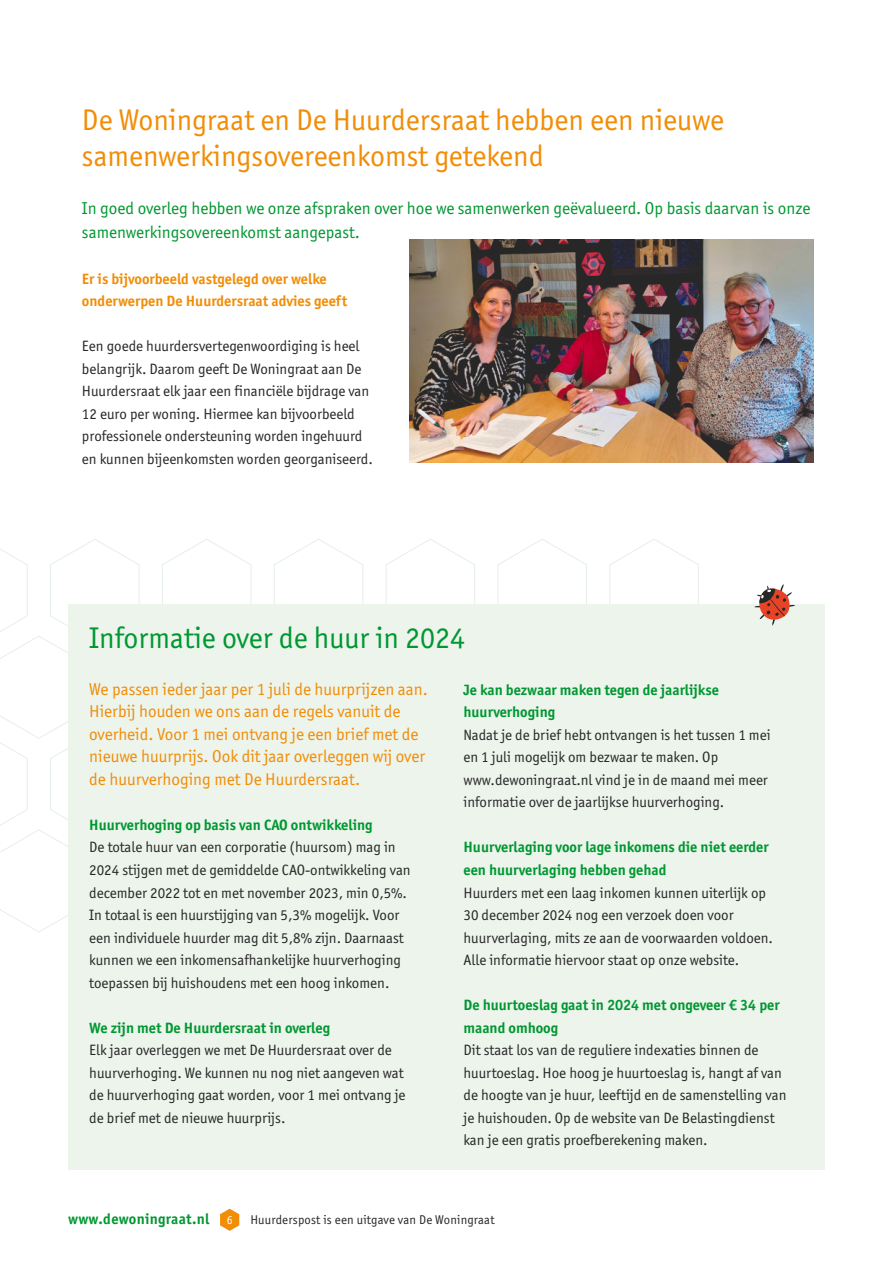
<style>
.page{position:relative;width:893px;height:1263px;background:#fff}
.page>*{position:absolute;margin:0;border:0;box-sizing:border-box;transform-origin:0 0}
.t1{font:30px/36px "Officina San ITC";color:#f18d07}
.t2{font:30px "Officina San ITC";color:#009731}
.t3{font:17.25px/22.5px "Officina San ITC";color:#f18d07}
.t4{font:17.25px/24px "Officina San ITC";color:#009731}
.t5{font:15px/22.5px "Officina San ITC";color:#272727}
.t6{font:700 15px/22.5px "Officina San ITC";color:#009731}
.t7{font:700 15px/22.5px "Officina San ITC";color:#f18d07}
.t8{font:700 15px "Officina San ITC";letter-spacing:.02em;color:#009731}
.t9{font:12.75px "Officina San ITC";letter-spacing:.015em;color:#272727}
.s1{font-weight:400;font-size:12px;color:#fefefe}
</style>
<div class="page">
<svg style="left:220px;top:1209px;width:19px;height:22px"></svg>
<svg style="left:0;top:539px;width:699px;height:394px"></svg>
<div style="left:68px;top:604px;width:757px;height:565px;background:#ecf4ec"></div>
<hr style="left:892px;top:434px;width:1px;height:76px;background:#f18d07">
<img style="left:409px;top:239px;width:404px;height:223px">
<svg style="left:754px;top:584px;width:41px;height:41px"></svg>
<h1 class="t1" style="left:82px;top:102px;width:643px">De Woningraat en De Huurdersraat hebben een nieuwe samenwerkingsovereenkomst getekend</h1>
<p class="t4" style="left:82px;top:197px;width:730px">In goed overleg hebben we onze afspraken over hoe we samenwerken geëvalueerd. Op basis daarvan is onze samenwerkingsovereenkomst aangepast.</p>
<p class="t7" style="left:82px;top:267px;width:267px">Er is bijvoorbeeld vastgelegd over welke onderwerpen De Huurdersraat advies geeft</p>
<p class="t5" style="left:82px;top:335px;width:292px">Een goede huurdersvertegenwoordiging is heel belangrijk. Daarom geeft De Woningraat aan De Huurdersraat elk jaar een financiële bijdrage van 12 euro per woning. Hiermee kan bijvoorbeeld professionele ondersteuning worden ingehuurd en kunnen bijeenkomsten worden georganiseerd.</p>
<h1 class="t2" style="left:89px;top:621px;width:377px">Informatie over de huur in 2024</h1>
<p class="t3" style="left:89px;top:678px;width:340px">We passen ieder jaar per 1 juli de huurprijzen aan.<br>Hierbij houden we ons aan de regels vanuit de overheid. Voor 1 mei ontvang je een brief met de nieuwe huurprijs. Ook dit jaar overleggen wij over de huurverhoging met De Huurdersraat.</p>
<p class="t6" style="left:89px;top:813px;width:285px">Huurverhoging op basis van CAO ontwikkeling</p>
<p class="t5" style="left:89px;top:836px;width:323px">De totale huur van een corporatie (huursom) mag in 2024 stijgen met de gemiddelde CAO-ontwikkeling van december 2022 tot en met november 2023, min 0,5%.<br>In totaal is een huurstijging van 5,3% mogelijk. Voor een individuele huurder mag dit 5,8% zijn. Daarnaast kunnen we een inkomensafhankelijke huurverhoging toepassen bij huishoudens met een hoog inkomen.</p>
<p class="t6" style="left:89px;top:1016px;width:242px">We zijn met De Huurdersraat in overleg</p>
<p class="t5" style="left:89px;top:1038px;width:318px">Elk jaar overleggen we met De Huurdersraat over de huurverhoging. We kunnen nu nog niet aangeven wat de huurverhoging gaat worden, voor 1 mei ontvang je de brief met de nieuwe huurprijs.</p>
<p class="t6" style="left:463px;top:678px;width:257px">Je kan bezwaar maken tegen de jaarlijkse huurverhoging</p>
<p class="t5" style="left:463px;top:723px;width:309px">Nadat je de brief hebt ontvangen is het tussen 1 mei en 1 juli mogelijk om bezwaar te maken. Op www.dewoningraat.nl vind je in de maand mei meer informatie over de jaarlijkse huurverhoging.</p>
<p class="t6" style="left:463px;top:836px;width:307px">Huurverlaging voor lage inkomens die niet eerder een huurverlaging hebben gehad</p>
<p class="t5" style="left:463px;top:881px;width:311px">Huurders met een laag inkomen kunnen uiterlijk op 30 december 2024 nog een verzoek doen voor huurverlaging, mits ze aan de voorwaarden voldoen.<br>Alle informatie hiervoor staat op onze website.</p>
<p class="t6" style="left:463px;top:993px;width:318px">De huurtoeslag gaat in 2024 met ongeveer € 34 per maand omhoog</p>
<p class="t5" style="left:463px;top:1038px;width:324px">Dit staat los van de reguliere indexaties binnen de huurtoeslag. Hoe hoog je huurtoeslag is, hangt af van de hoogte van je huur, leeftijd en de samenstelling van je huishouden. Op de website van De Belastingdienst kan je een gratis proefberekening maken.</p>
<p class="t8" style="left:68px;top:1209px;width:166px">www.dewoningraat.nl <span class="s1">6</span></p>
<p class="t9" style="left:250px;top:1212px;width:246px">Huurderspost is een uitgave van De Woningraat</p>
</div>
